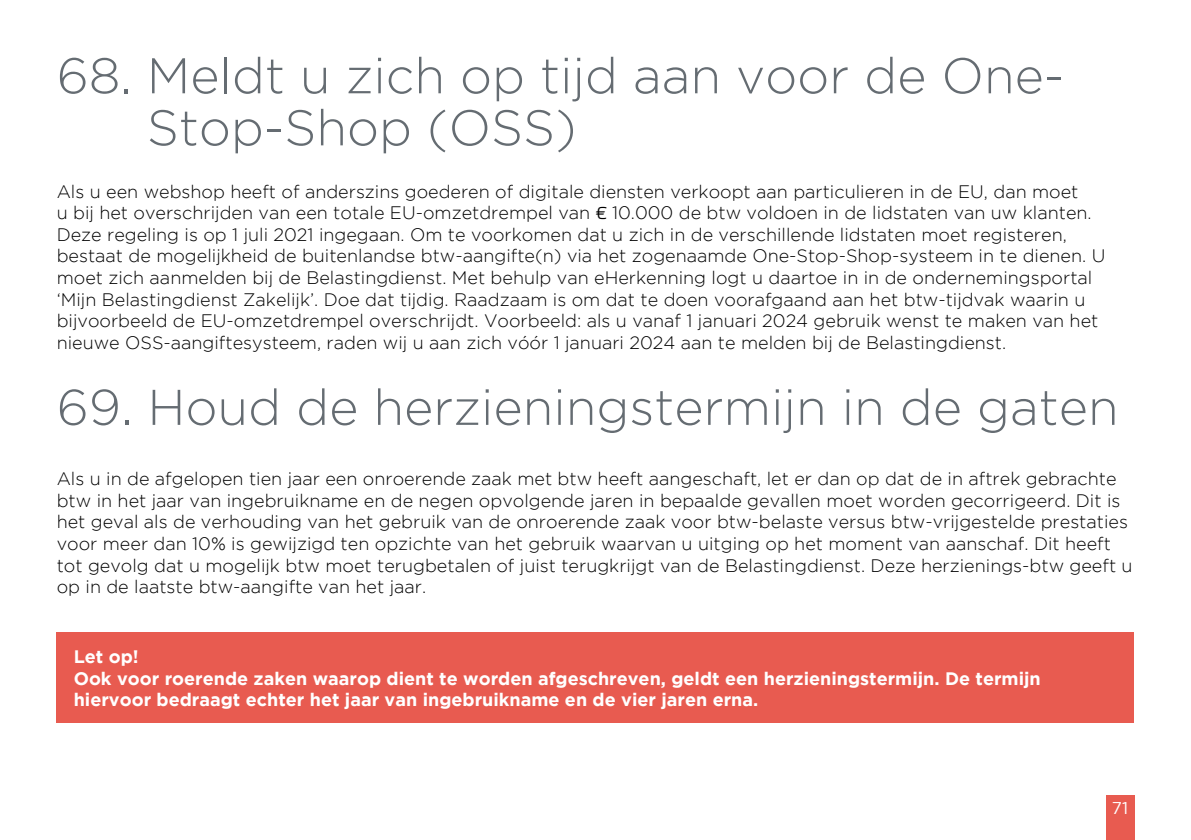
<style>
.page{position:relative;width:1191px;height:840px;background:#fff}
.page>*{position:absolute;margin:0;border:0;box-sizing:border-box;transform-origin:0 0}
.t1{font:300 50px/52px "Gotham";color:#656c72}
.t2{font:300 18px/21.6px "Gotham";color:#000}
.t3{font:700 18px/21.6px "Gotham";color:#fff}
.t4{font:17px "Gotham";color:#fff}
.s1{font-family:"Eurostile";font-weight:400}
</style>
<div class="page">
<div style="left:1105px;top:795px;width:29px;height:44px;background:#e85b50"></div>
<div style="left:57px;top:632px;width:1077px;height:90px;background:#e85b50"></div>
<h1 class="t1" style="left:147px;top:49px;width:919px;text-indent:-90px">68. Meldt u zich op tijd aan voor de One-<br>Stop-Shop (OSS)</h1>
<p class="t2" style="left:57px;top:180px;width:1050px">Als u een webshop heeft of anderszins goederen of digitale diensten verkoopt aan particulieren in de EU, dan moet<br>u bij het overschrijden van een totale EU-omzetdrempel van <span class="s1">€</span> 10.000 de btw voldoen in de lidstaten van uw klanten.<br>Deze regeling is op 1 juli 2021 ingegaan. Om te voorkomen dat u zich in de verschillende lidstaten moet registeren, bestaat de mogelijkheid de buitenlandse btw-aangifte(n) via het zogenaamde One-Stop-Shop-systeem in te dienen. U moet zich aanmelden bij de Belastingdienst. Met behulp van eHerkenning logt u daartoe in in de ondernemingsportal ‘Mijn Belastingdienst Zakelijk’. Doe dat tijdig. Raadzaam is om dat te doen voorafgaand aan het btw-tijdvak waarin u bijvoorbeeld de EU-omzetdrempel overschrijdt. Voorbeeld: als u vanaf 1 januari 2024 gebruik wenst te maken van het nieuwe OSS-aangiftesysteem, raden wij u aan zich vóór 1 januari 2024 aan te melden bij de Belastingdienst.</p>
<h1 class="t1" style="left:57px;top:380px;width:1063px">69. Houd de herzieningstermijn in de gaten</h1>
<p class="t2" style="left:57px;top:467px;width:1077px">Als u in de afgelopen tien jaar een onroerende zaak met btw heeft aangeschaft, let er dan op dat de in aftrek gebrachte btw in het jaar van ingebruikname en de negen opvolgende jaren in bepaalde gevallen moet worden gecorrigeerd. Dit is het geval als de verhouding van het gebruik van de onroerende zaak voor btw-belaste versus btw-vrijgestelde prestaties voor meer dan 10% is gewijzigd ten opzichte van het gebruik waarvan u uitging op het moment van aanschaf. Dit heeft tot gevolg dat u mogelijk btw moet terugbetalen of juist terugkrijgt van de Belastingdienst. Deze herzienings-btw geeft u op in de laatste btw-aangifte van het jaar.</p>
<p class="t3" style="left:74px;top:645px;width:968px">Let op!<br>Ook voor roerende zaken waarop dient te worden afgeschreven, geldt een herzieningstermijn. De termijn hiervoor bedraagt echter het jaar van ingebruikname en de vier jaren erna.</p>
<p class="t4" style="left:1112px;top:798px;width:18px">71</p>
</div>
